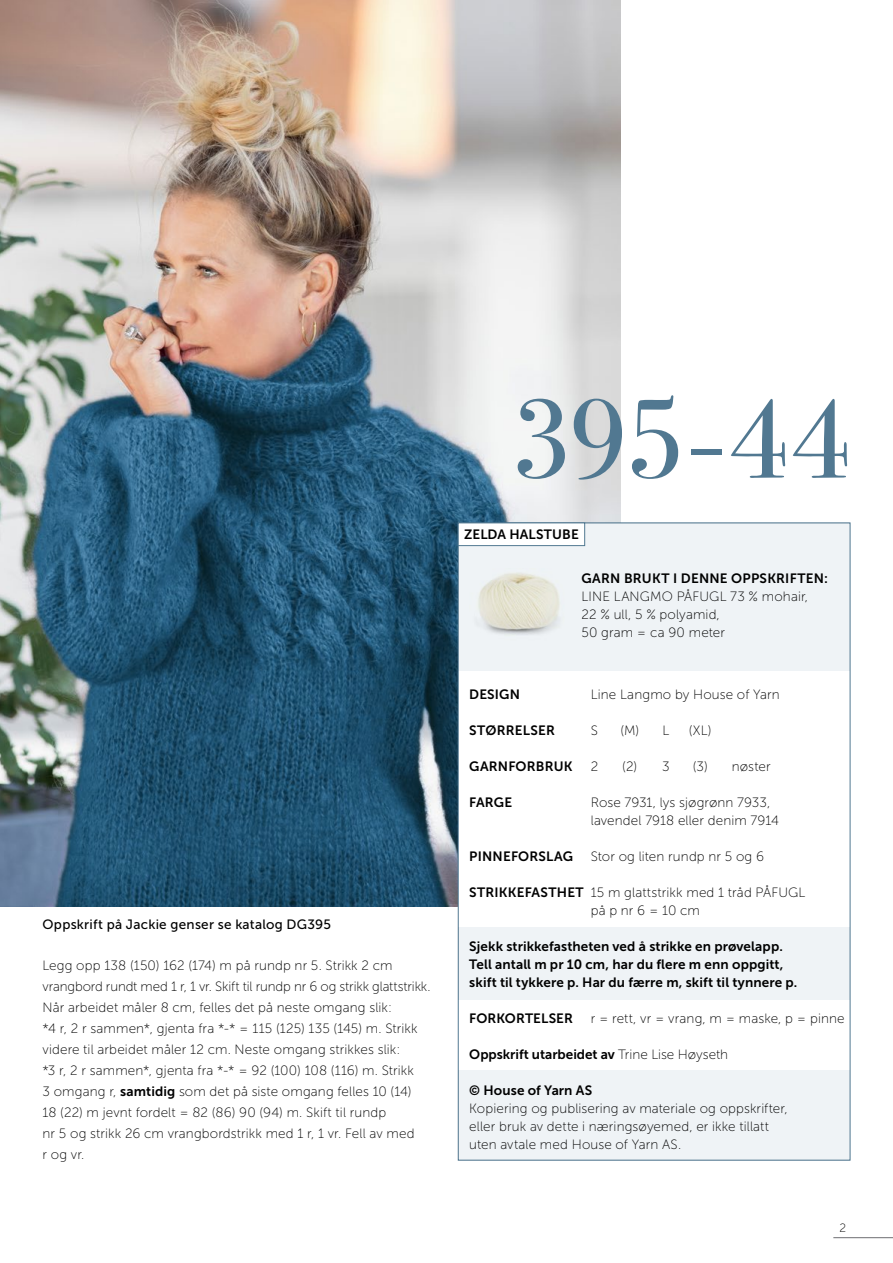
<style>
.page{position:relative;width:893px;height:1263px;background:#fff}
.page>*{position:absolute;margin:0;border:0;box-sizing:border-box;transform-origin:0 0}
.t1{font:111.9px "Bodoni Svty Two ITCTT";color:#517891}
.INNHOLD-_Opps{font:13.5px/21px "Museo Sans 100";letter-spacing:.01em;color:#000}
.INNHOLD{font:13.5px "Museo Sans 100";letter-spacing:.01em;color:#000}
.INNHOLD-2{font:13.5px "Museo Sans 700";letter-spacing:.01em;color:#000}
.INNHOLD_-_Midtstilt{font:13.5px "Museo Sans 500";letter-spacing:.02em;color:#000}
.INNHOLD-_Opps-2{font:13.5px "Museo Sans 700";letter-spacing:.01em;color:#000}
.t2{font:12px "Museo Sans 100";color:#000}
.s1{font-family:"Museo Sans 700"}
.s2{font-family:"Museo Sans 100"}
</style>
<div class="page">
<hr style="left:833px;top:1237px;width:60px;height:1px;background:#6d6e71">
<img style="left:0;top:0;width:620px;height:907px">
<div style="left:458px;top:523px;width:392px;height:637px;background:#fff"></div>
<div style="left:458px;top:523px;width:392px;height:148px;background:#eff3f6"></div>
<div style="left:458px;top:523px;width:127px;height:23px;background:#fff"></div>
<div style="left:458px;top:522px;width:127px;height:24px;border:1px solid #517891"></div>
<img style="left:478px;top:572px;width:82px;height:63px">
<div style="left:458px;top:928px;width:392px;height:72px;background:#eff3f6"></div>
<div style="left:458px;top:1069px;width:392px;height:91px;background:#eff3f6"></div>
<p class="INNHOLD_-_Midtstilt" style="left:43px;top:917px;width:290px">Oppskrift på Jackie genser se katalog DG395</p>
<p class="INNHOLD-_Opps" style="left:43px;top:955px;width:352px">Legg opp 138 (150) 162 (174) m på rundp nr 5. Strikk 2 cm</p>
<p class="INNHOLD-_Opps" style="left:43px;top:976px;width:389px">vrangbord rundt med 1 r, 1 vr. Skift til rundp nr 6 og strikk glattstrikk.<br>Når arbeidet måler 8 cm, felles det på neste omgang slik:<br>*4 r, 2 r sammen*, gjenta fra *-* = 115 (125) 135 (145) m. Strikk videre til arbeidet måler 12 cm. Neste omgang strikkes slik:<br>*3 r, 2 r sammen*, gjenta fra *-* = 92 (100) 108 (116) m. Strikk<br>3 omgang r, <span class="s1">samtidig</span> som det på siste omgang felles 10 (14)<br>18 (22) m jevnt fordelt = 82 (86) 90 (94) m. Skift til rundp<br>nr 5 og strikk 26 cm vrangbordstrikk med 1 r, 1 vr. Fell av med<br>r og vr.</p>
<p class="t1" style="left:512px;top:348px;width:340px">395-44</p>
<p class="INNHOLD-_Opps-2" style="left:464px;top:527px;width:116px">ZELDA HALSTUBE</p>
<p class="INNHOLD-2" style="left:582px;top:571px;width:248px">GARN BRUKT I DENNE OPPSKRIFTEN:</p>
<p class="INNHOLD" style="left:582px;top:590px;width:228px">LINE LANGMO PÅFUGL 73 % mohair,</p>
<p class="INNHOLD" style="left:582px;top:608px;width:140px">22 % ull, 5 % polyamid,</p>
<p class="INNHOLD" style="left:582px;top:626px;width:145px">50 gram = ca 90 meter</p>
<p class="INNHOLD-2" style="left:469px;top:687px;width:52px">DESIGN</p>
<p class="INNHOLD" style="left:591px;top:687px;width:190px">Line Langmo by House of Yarn</p>
<p class="INNHOLD-2" style="left:469px;top:723px;width:87px">STØRRELSER</p>
<p class="INNHOLD" style="left:591px;top:723px;width:9px">S</p>
<p class="INNHOLD" style="left:620px;top:723px;width:50px">(M) L</p>
<p class="INNHOLD" style="left:689px;top:723px;width:24px">(XL)</p>
<p class="INNHOLD-2" style="left:469px;top:759px;width:105px">GARNFORBRUK</p>
<p class="INNHOLD" style="left:591px;top:759px;width:9px">2</p>
<p class="INNHOLD" style="left:622px;top:759px;width:49px">(2) 3</p>
<p class="INNHOLD" style="left:693px;top:759px;width:79px">(3) nøster</p>
<p class="INNHOLD-2" style="left:469px;top:795px;width:45px">FARGE</p>
<p class="INNHOLD" style="left:591px;top:795px;width:181px">Rose 7931, lys sjøgrønn 7933,</p>
<p class="INNHOLD" style="left:591px;top:813px;width:190px">lavendel 7918 eller denim 7914</p>
<p class="INNHOLD-2" style="left:469px;top:849px;width:105px">PINNEFORSLAG</p>
<p class="INNHOLD" style="left:591px;top:849px;width:175px">Stor og liten rundp nr 5 og 6</p>
<p class="INNHOLD" style="left:469px;top:885px;width:338px"><span class="s1">STRIKKEFASTHET</span> 15 m glattstrikk med 1 tråd PÅFUGL</p>
<p class="INNHOLD" style="left:591px;top:903px;width:111px">på p nr 6 = 10 cm</p>
<p class="INNHOLD-2" style="left:469px;top:939px;width:315px">Sjekk strikkefastheten ved å strikke en prøvelapp.</p>
<p class="INNHOLD-2" style="left:469px;top:957px;width:316px">Tell antall m pr 10 cm, har du flere m enn oppgitt,</p>
<p class="INNHOLD-2" style="left:469px;top:975px;width:330px">skift til tykkere p. Har du færre m, skift til tynnere p.</p>
<p class="INNHOLD-2" style="left:469px;top:1011px;width:105px">FORKORTELSER</p>
<p class="INNHOLD" style="left:591px;top:1011px;width:255px">r = rett, vr = vrang, m = maske, p = pinne</p>
<p class="INNHOLD-2" style="left:469px;top:1047px;width:260px">Oppskrift utarbeidet av <span class="s2">Trine Lise Høyseth</span></p>
<p class="INNHOLD-2" style="left:469px;top:1083px;width:124px">© House of Yarn AS</p>
<p class="INNHOLD" style="left:469px;top:1101px;width:320px">Kopiering og publisering av materiale og oppskrifter,</p>
<p class="INNHOLD" style="left:469px;top:1119px;width:301px">eller bruk av dette i næringsøyemed, er ikke tillatt</p>
<p class="INNHOLD" style="left:469px;top:1137px;width:214px">uten avtale med House of Yarn AS.</p>
<p class="t2" style="left:839px;top:1221px;width:8px">2</p>
</div>
